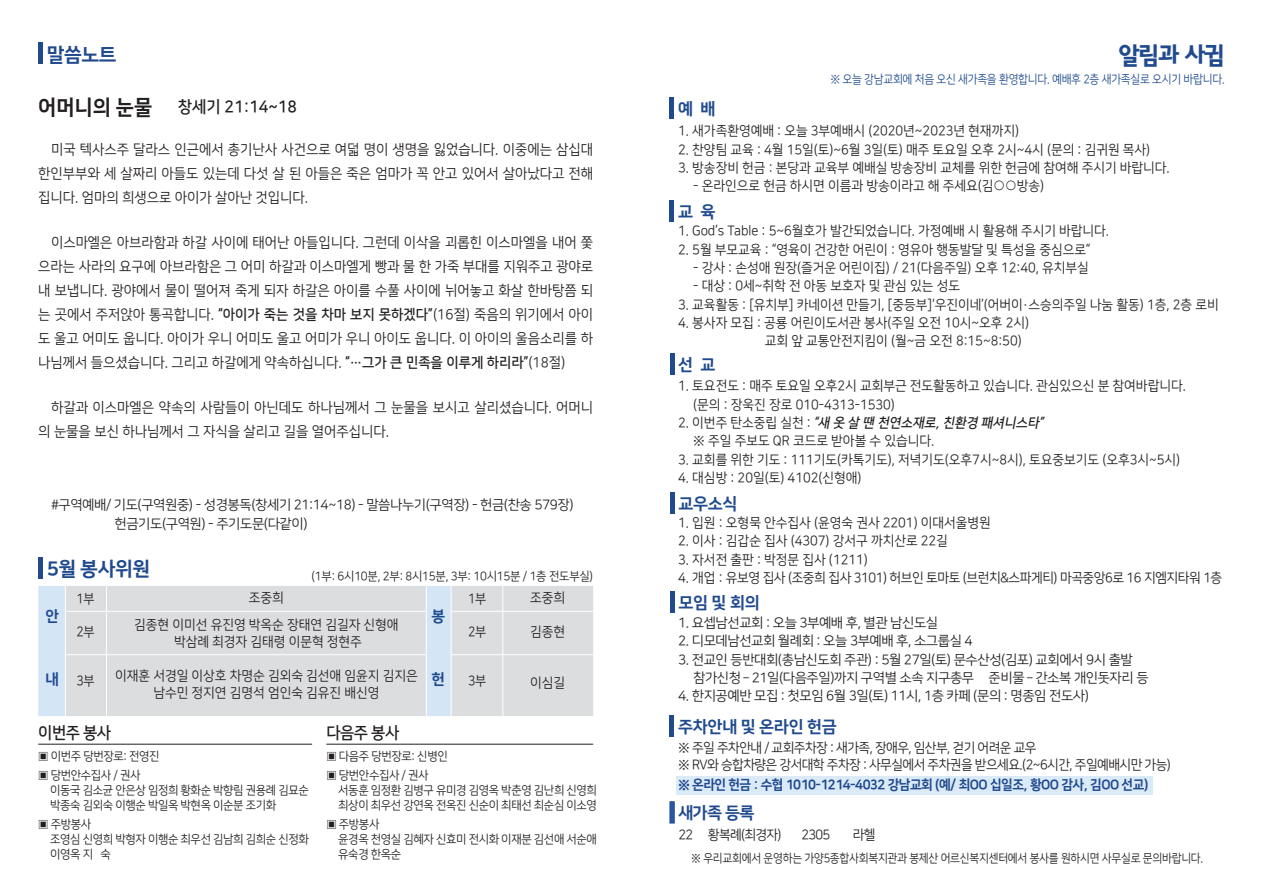
<style>
.page{position:relative;width:1263px;height:893px;background:#fff}
.page>*{position:absolute;margin:0;border:0;box-sizing:border-box;transform-origin:0 0}
.t1{font:24px "Rix BGEB";color:#204a8e;scale:.95 1}
.t2{font:19.5px "Nanum Square EB";letter-spacing:-.02em;color:#204a8e}
.t3{font:16.5px "Nanum Square EB";letter-spacing:-.02em;color:#204a8e}
.t4{font:16.5px "Nanum Square B";letter-spacing:-.03em;color:#231f20;scale:.95 1}
.t5{font:15px "Nanum Square EB";color:#204a8e}
.t6{font:14.25px/24px "Nanum Square R";color:#231f20;text-align:justify;scale:.95 1}
.t7{font:13.5px/18.3px "Nanum Square R";color:#231f20;text-align:center;scale:.95 1}
.t8{font:13.5px/19.5px "Nanum Square R";letter-spacing:-.03em;color:#231f20}
.t9{font:13.5px/16.5px "Nanum Square R";letter-spacing:-.04em;color:#231f20;scale:.95 1}
.t10{font:13.5px "Nanum Square R";letter-spacing:-.03em;color:#231f20;scale:.95 1}
.t11{font:13.5px "Nanum Square EB";letter-spacing:-.04em;color:#204a8e;scale:.95 1}
.t12{font:italic 13.5px "Nanum Square B";color:#231f20;scale:.95 1}
.t13{font:13.5px "Nanum Square R";color:#231f20;scale:.9 1}
.t14{font:12px/15px "Nanum Square R";letter-spacing:-.03em;color:#231f20;scale:.95 1}
.t15{font:12px "Nanum Square R";letter-spacing:-.03em;color:#231f20;scale:.9 1}
.t16{font:12px "Nanum Square R";letter-spacing:-.02em;color:#204a8e;scale:.9 1}
.s1{font-family:"Nanum Square EB";font-size:21px}
.s2{font-family:"Nanum Square B"}
.s3{font-family:"Nanum Square R";font-style:normal}
</style>
<div class="page">
<div style="left:38px;top:43px;width:5px;height:21px;background:#204a8e"></div>
<hr style="left:38px;top:744px;width:274px;height:1px;background:#231f20">
<hr style="left:326px;top:744px;width:267px;height:1px;background:#231f20">
<div style="left:38px;top:557px;width:5px;height:21px;background:#204a8e"></div>
<div style="left:38px;top:586px;width:27px;height:130px;background:#d4e5f5"></div>
<div style="left:66px;top:586px;width:527px;height:130px;background:#dcdddf"></div>
<svg style="left:106px;top:586px;width:1px;height:25px"></svg>
<svg style="left:426px;top:586px;width:1px;height:25px"></svg>
<svg style="left:451px;top:586px;width:1px;height:25px"></svg>
<svg style="left:503px;top:586px;width:1px;height:25px"></svg>
<hr style="left:65px;top:611px;width:41px;height:1px;background:#fff">
<hr style="left:106px;top:611px;width:320px;height:1px;background:#fff">
<hr style="left:106px;top:611px;width:1px;height:43px;background:#fff">
<hr style="left:426px;top:611px;width:1px;height:43px;background:#fff">
<hr style="left:451px;top:611px;width:52px;height:1px;background:#fff">
<hr style="left:451px;top:611px;width:1px;height:43px;background:#fff">
<hr style="left:503px;top:611px;width:90px;height:1px;background:#fff">
<hr style="left:503px;top:611px;width:1px;height:43px;background:#fff">
<hr style="left:65px;top:654px;width:41px;height:1px;background:#fff">
<hr style="left:106px;top:654px;width:320px;height:1px;background:#fff">
<hr style="left:106px;top:655px;width:1px;height:61px;background:#fff">
<hr style="left:426px;top:655px;width:1px;height:61px;background:#fff">
<hr style="left:451px;top:654px;width:52px;height:1px;background:#fff">
<hr style="left:451px;top:655px;width:1px;height:61px;background:#fff">
<hr style="left:503px;top:654px;width:90px;height:1px;background:#fff">
<hr style="left:503px;top:655px;width:1px;height:61px;background:#fff">
<hr style="left:670px;top:353px;width:4px;height:22px;background:#204a8e">
<hr style="left:670px;top:98px;width:4px;height:21px;background:#204a8e">
<hr style="left:670px;top:200px;width:4px;height:21px;background:#204a8e">
<hr style="left:670px;top:591px;width:4px;height:22px;background:#204a8e">
<hr style="left:670px;top:493px;width:4px;height:21px;background:#204a8e">
<div style="left:676px;top:776px;width:477px;height:18px;background:#dbeaf7"></div>
<hr style="left:670px;top:715px;width:4px;height:22px;background:#204a8e">
<hr style="left:670px;top:801px;width:4px;height:22px;background:#2554a0">
<h2 class="t2" style="left:47px;top:44px;width:71px">말씀노트</h2>
<p class="t4" style="left:38px;top:98px;width:274px"><span class="s1">어머니의 눈물</span> 창세기 21:14~18</p>
<p class="t6" style="left:38px;top:138px;width:586px;text-indent:13px">미국 텍사스주 달라스 인근에서 총기난사 사건으로 여덟 명이 생명을 잃었습니다. 이중에는 삼십대 한인부부와 세 살짜리 아들도 있는데 다섯 살 된 아들은 죽은 엄마가 꼭 안고 있어서 살아났다고 전해 집니다. 엄마의 희생으로 아이가 살아난 것입니다.</p>
<p class="t6" style="left:38px;top:231px;width:586px;text-indent:13px">이스마엘은 아브라함과 하갈 사이에 태어난 아들입니다. 그런데 이삭을 괴롭힌 이스마엘을 내어 쫓 으라는 사라의 요구에 아브라함은 그 어미 하갈과 이스마엘게 빵과 물 한 가죽 부대를 지워주고 광야로 내 보냅니다. 광야에서 물이 떨어져 죽게 되자 하갈은 아이를 수풀 사이에 뉘어놓고 화살 한바탕쯤 되 는 곳에서 주저앉아 통곡합니다. <span class="s2">“아이가 죽는 것을 차마 보지 못하겠다”</span>(16절) 죽음의 위기에서 아이 도 울고 어미도 웁니다. 아이가 우니 어미도 울고 어미가 우니 아이도 웁니다. 이 아이의 울음소리를 하 나님께서 들으셨습니다. 그리고 하갈에게 약속하십니다. <span class="s2">“…그가 큰 민족을 이루게 하리라”</span>(18절)</p>
<p class="t6" style="left:38px;top:396px;width:586px;text-indent:13px">하갈과 이스마엘은 약속의 사람들이 아닌데도 하나님께서 그 눈물을 보시고 살리셨습니다. 어머니 의 눈물을 보신 하나님께서 그 자식을 살리고 길을 열어주십니다.</p>
<p class="t8" style="left:115px;top:495px;width:461px;text-indent:-63px">#구역예배/ 기도(구역원중) - 성경봉독(창세기 21:14~18) - 말씀나누기(구역장) - 헌금(찬송 579장) 헌금기도(구역원) - 주기도문(다같이)</p>
<h2 class="t2" style="left:47px;top:558px;width:105px">5월 봉사위원</h2>
<p class="t5" style="left:45px;top:608px;width:15px">안</p>
<p class="t14" style="left:312px;top:569px;width:298px">(1부: 6시10분, 2부: 8시15분, 3부: 10시15분 / 1층 전도부실)</p>
<p class="t7" style="left:134px;top:585px;width:280px;line-height:26.5px">조중희<br>김종현 이미선 유진영 박옥순 장태연 김길자 신형애</p>
<p class="t7" style="left:174px;top:633px;width:199px">박삼례 최경자 김태령 이문혁 정현주</p>
<p class="t7" style="left:115px;top:667px;width:320px;line-height:17.2px">이재훈 서경일 이상호 차명순 김외숙 김선애 임윤지 김지은 남수민 정지연 김명석 엄인숙 김유진 배신영</p>
<p class="t7" style="left:530px;top:589px;width:38px">조중희</p>
<p class="t7" style="left:530px;top:623px;width:38px">김종현</p>
<p class="t7" style="left:530px;top:673px;width:38px">이심길</p>
<p class="t13" style="left:76px;top:592px;width:21px">1부</p>
<p class="t13" style="left:76px;top:625px;width:21px">2부</p>
<p class="t13" style="left:76px;top:674px;width:21px">3부</p>
<p class="t13" style="left:468px;top:592px;width:21px">1부</p>
<p class="t13" style="left:468px;top:625px;width:21px">2부</p>
<p class="t13" style="left:468px;top:674px;width:21px">3부</p>
<p class="t5" style="left:431px;top:608px;width:15px">봉</p>
<p class="t5" style="left:431px;top:671px;width:15px">헌</p>
<p class="t5" style="left:45px;top:671px;width:15px">내</p>
<p class="t4" style="left:38px;top:724px;width:78px">이번주 봉사</p>
<p class="t14" style="left:38px;top:747px;width:129px;line-height:19.2px">▣ 이번주 당번장로: 전영진 ▣ 당번안수집사 / 권사</p>
<p class="t14" style="left:50px;top:783px;width:274px">이동국 김소균 안은상 임정희 황화순 박향림 권용례 김묘순 박종숙 김외숙 이행순 박일옥 박현옥 이순분 조기화</p>
<p class="t14" style="left:50px;top:817px;width:274px;text-indent:-12px">▣ 주방봉사<br>조영심 신영희 박형자 이행순 최우선 김남희 김희순 신정화 이영옥 지 숙</p>
<p class="t4" style="left:326px;top:724px;width:78px">다음주 봉사</p>
<p class="t14" style="left:326px;top:747px;width:129px;line-height:19.2px">▣ 다음주 당번장로: 신병인 ▣ 당번안수집사 / 권사</p>
<p class="t14" style="left:338px;top:783px;width:274px">서동훈 임정환 김병구 유미경 김영옥 박춘영 김난희 신영희 최상이 최우선 강연옥 전옥진 신순이 최태선 최순심 이소영</p>
<p class="t14" style="left:338px;top:817px;width:274px;text-indent:-12px">▣ 주방봉사<br>윤경옥 천영실 김혜자 신효미 전시화 이재분 김선애 서순애 유숙경 한옥순</p>
<h1 class="t1" style="left:1119px;top:42px;width:113px">알림과 사귐</h1>
<p class="t16" style="left:830px;top:73px;width:440px">※ 오늘 강남교회에 처음 오신 새가족을 환영합니다. 예배후 2층 새가족실로 오시기 바랍니다.</p>
<p class="t7" style="left:678px;top:122px;width:360px">1. 새가족환영예배 : 오늘 3부예배시 (2020년~2023년 현재까지)</p>
<p class="t7" style="left:678px;top:141px;width:498px">2. 찬양팀 교육 : 4월 15일(토)~6월 3일(토) 매주 토요일 오후 2시~4시 (문의 : 김귀원 목사)</p>
<p class="t7" style="left:678px;top:159px;width:519px">3. 방송장비 헌금 : 본당과 교육부 예배실 방송장비 교체를 위한 헌금에 참여해 주시기 바랍니다.</p>
<p class="t7" style="left:693px;top:177px;width:371px">- 온라인으로 헌금 하시면 이름과 방송이라고 해 주세요(김○○방송)</p>
<p class="t7" style="left:678px;top:222px;width:455px">1. God’s Table : 5~6월호가 발간되었습니다. 가정예배 시 활용해 주시기 바랍니다.</p>
<p class="t7" style="left:678px;top:241px;width:435px">2. 5월 부모교육 : “영육이 건강한 어린이 : 영유아 행동발달 및 특성을 중심으로”</p>
<p class="t7" style="left:693px;top:259px;width:418px">- 강사 : 손성애 원장(즐거운 어린이집) / 21(다음주일) 오후 12:40, 유치부실</p>
<p class="t7" style="left:693px;top:277px;width:282px">- 대상 : 0세~취학 전 아동 보호자 및 관심 있는 성도</p>
<p class="t7" style="left:678px;top:296px;width:570px">3. 교육활동 : [유치부] 카네이션 만들기, [중등부]‘우진이네’(어버이·스승의주일 나눔 활동) 1층, 2층 로비</p>
<p class="t7" style="left:765px;top:314px;width:280px;text-align:left;text-indent:-87px">4. 봉사자 모집 : 공룡 어린이도서관 봉사(주일 오전 10시~오후 2시) 교회 앞 교통안전지킴이 (월~금 오전 8:15~8:50)</p>
<p class="t7" style="left:693px;top:377px;width:520px;text-align:left;text-indent:-15px">1. 토요전도 : 매주 토요일 오후2시 교회부근 전도활동하고 있습니다. 관심있으신 분 참여바랍니다. (문의 : 장욱진 장로 010-4313-1530)</p>
<p class="t12" style="left:678px;top:415px;width:389px"><span class="s3">2 . 이 번 주 탄 소 중 립 실 천 :</span> “새 옷 살 땐 천연소재로,친환경 패셔니스타”</p>
<p class="t7" style="left:693px;top:432px;width:255px">※ 주일 주보도 QR 코드로 받아볼 수 있습니다.</p>
<p class="t7" style="left:678px;top:450px;width:530px">3. 교회를 위한 기도 : 111기도(카톡기도), 저녁기도(오후7시~8시), 토요중보기도 (오후3시~5시)</p>
<p class="t7" style="left:678px;top:469px;width:194px">4. 대심방 : 20일(토) 4102(신형애)</p>
<p class="t7" style="left:678px;top:514px;width:331px">1. 입원 : 오형묵 안수집사 (윤영숙 권사 2201) 이대서울병원</p>
<p class="t7" style="left:678px;top:532px;width:285px">2. 이사 : 김갑순 집사 (4307) 강서구 까치산로 22길</p>
<p class="t7" style="left:678px;top:550px;width:201px">3. 자서전 출판 : 박정문 집사 (1211)</p>
<p class="t10" style="left:678px;top:571px;width:574px">4. 개업 : 유보영 집사 (조중희 집사 3101) 허브인 토마토 (브런치&amp;스파게티) 마곡중앙6로 16 지엠지타워 1층</p>
<p class="t8" style="left:678px;top:613px;width:261px">1. 요셉남선교회 : 오늘 3부예배 후, 별관 남신도실</p>
<p class="t8" style="left:678px;top:632px;width:296px">2. 디모데남선교회 월례회 : 오늘 3부예배 후, 소그룹실 4</p>
<p class="t8" style="left:693px;top:650px;width:457px;line-height:18.3px;text-indent:-15px">3. 전교인 등반대회(총남신도회 주관) : 5월 27일(토) 문수산성(김포) 교회에서 9시 출발 참가신청 – 21일(다음주일)까지 구역별 소속 지구총무 준비물 – 간소복 개인돗자리 등</p>
<p class="t8" style="left:678px;top:686px;width:412px">4. 한지공예반 모집 : 첫모임 6월 3일(토) 11시, 1층 카페 (문의 : 명종임 전도사)</p>
<p class="t3" style="left:678px;top:100px;width:39px">예 배</p>
<p class="t3" style="left:678px;top:202px;width:39px">교 육</p>
<p class="t3" style="left:678px;top:356px;width:39px">선 교</p>
<p class="t3" style="left:678px;top:495px;width:61px">교우소식</p>
<p class="t3" style="left:678px;top:594px;width:83px">모임 및 회의</p>
<p class="t3" style="left:678px;top:718px;width:160px">주차안내 및 온라인 헌금</p>
<p class="t9" style="left:678px;top:740px;width:520px">※ 주일 주차안내 / 교회주차장 : 새가족, 장애우, 임산부, 걷기 어려운 교우<br>※ RV와 승합차량은 강서대학 주차장 : 사무실에서 주차권을 받으세요.(2~6시간, 주일예배시만 가능)</p>
<p class="t11" style="left:678px;top:778px;width:496px">※ 온라인 헌금 : 수협 1010-1214-4032 강남교회 (예/ 최OO 십일조, 황OO 감사, 김OO 선교)</p>
<p class="t3" style="left:678px;top:804px;width:78px">새가족 등록</p>
<p class="t7" style="left:678px;top:826px;width:110px">22 황복례(최경자)</p>
<p class="t7" style="left:801px;top:826px;width:32px">2305</p>
<p class="t7" style="left:853px;top:826px;width:25px">라헬</p>
<p class="t15" style="left:691px;top:852px;width:570px">※ 우리교회에서 운영하는 가양5종합사회복지관과 봉제산 어르신복지센터에서 봉사를 원하시면 사무실로 문의바랍니다.</p>
</div>
